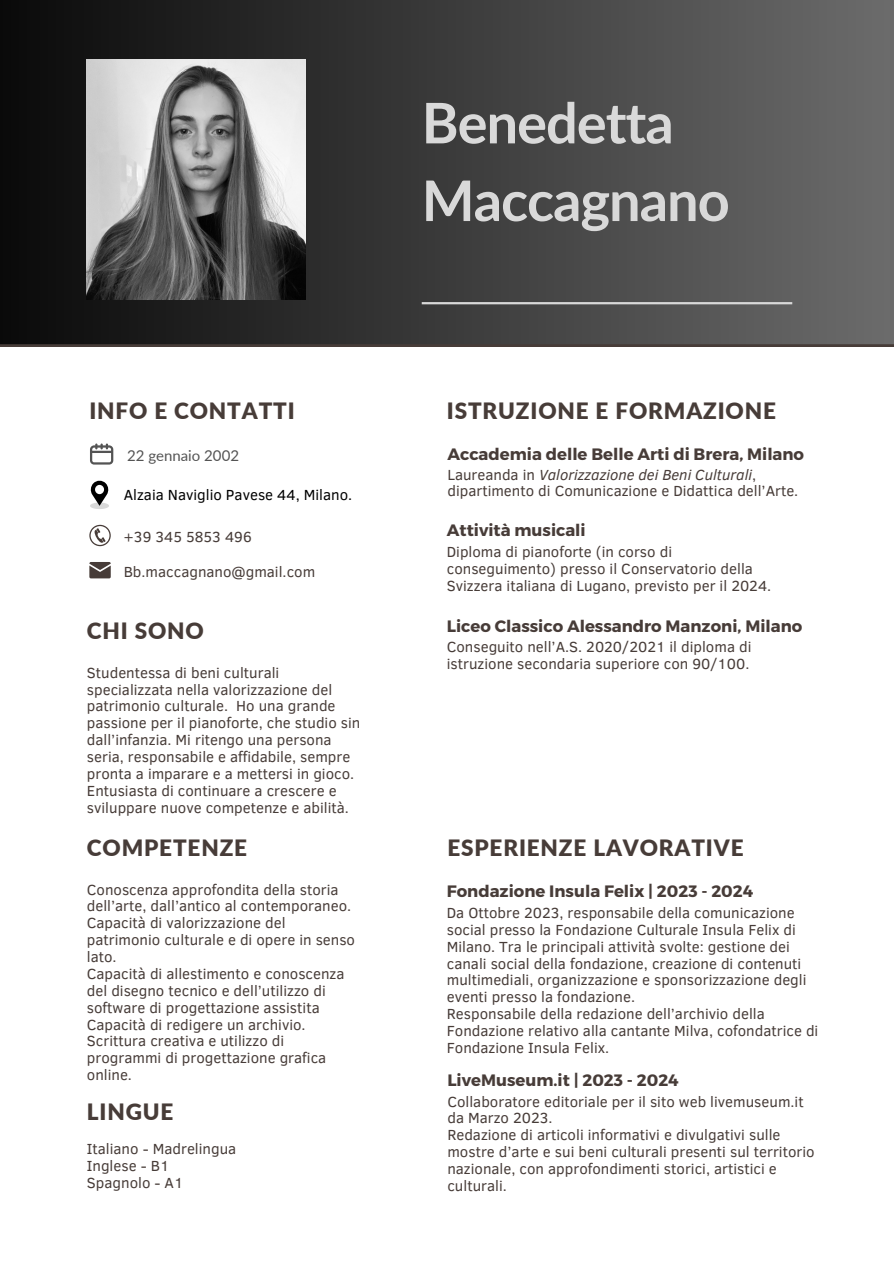
<style>
.page{position:relative;width:894px;height:1264px;background:#fff}
.page>*{position:absolute;margin:0;border:0;box-sizing:border-box;transform-origin:0 0}
.t1{font:700 55.95px "Lato";letter-spacing:-.02em;color:#d9d9d9}
.t2{font:900 22.5px "Lato";letter-spacing:.04em;color:#473c38}
.t3{font:700 16.5px "Montserrat";color:#473c38}
.t4{font:15px/16.8px "Clear Sans";color:#473c38}
.t5{font:15px "Clear Sans";color:#000}
.t6{font:15px "Lato";color:#545454}
.s1{font-style:italic}
</style>
<div class="page">
<svg style="left:0;top:0;width:893px;height:346px;background:#414141"></svg>
<hr style="left:421px;top:302px;width:371px;height:2px;background:#d9d9d9">
<svg style="left:89px;top:525px;width:22px;height:21px"></svg>
<svg style="left:89px;top:562px;width:22px;height:16px"></svg>
<svg style="left:90px;top:480px;width:19px;height:29px"></svg>
<svg style="left:90px;top:443px;width:23px;height:21px"></svg>
<img style="left:87px;top:60px;width:218px;height:240px">
<p class="t1" style="left:421px;top:88px;width:253px">Benedetta</p>
<p class="t1" style="left:421px;top:166px;width:309px">Maccagnano</p>
<p class="t2" style="left:89px;top:397px;width:207px">INFO E CONTATTI</p>
<p class="t6" style="left:127px;top:446px;width:113px">22 gennaio 2002</p>
<p class="t5" style="left:124px;top:483px;width:230px">Alzaia Naviglio Pavese 44, Milano.</p>
<p class="t4" style="left:123px;top:528px;width:130px">+39 345 5853 496</p>
<p class="t4" style="left:124px;top:562px;width:193px">Bb.maccagnano@gmail.com</p>
<p class="t2" style="left:87px;top:617px;width:118px">CHI SONO</p>
<p class="t4" style="left:87px;top:663px;width:275px">Studentessa di beni culturali specializzata nella valorizzazione del patrimonio culturale. Ho una grande passione per il pianoforte, che studio sin dall’infanzia. Mi ritengo una persona seria, responsabile e affidabile, sempre pronta a imparare e a mettersi in gioco.<br>Entusiasta di continuare a crescere e sviluppare nuove competenze e abilità.</p>
<p class="t2" style="left:87px;top:833px;width:162px">COMPETENZE</p>
<p class="t4" style="left:87px;top:880px;width:266px">Conoscenza approfondita della storia dell’arte, dall’antico al contemporaneo.</p>
<p class="t4" style="left:87px;top:913px;width:270px">Capacità di valorizzazione del patrimonio culturale e di opere in senso lato.</p>
<p class="t4" style="left:87px;top:964px;width:259px">Capacità di allestimento e conoscenza del disegno tecnico e dell’utilizzo di software di progettazione assistita</p>
<p class="t4" style="left:87px;top:1015px;width:220px">Capacità di redigere un archivio.</p>
<p class="t4" style="left:87px;top:1032px;width:241px">Scrittura creativa e utilizzo di programmi di progettazione grafica online.</p>
<p class="t2" style="left:87px;top:1097px;width:88px">LINGUE</p>
<p class="t4" style="left:87px;top:1139px;width:151px">Italiano - Madrelingua</p>
<p class="t4" style="left:87px;top:1156px;width:84px">Inglese - B1</p>
<p class="t4" style="left:87px;top:1173px;width:98px">Spagnolo - A1</p>
<p class="t2" style="left:446px;top:397px;width:330px">ISTRUZIONE E FORMAZIONE</p>
<p class="t3" style="left:447px;top:443px;width:358px">Accademia delle Belle Arti di Brera, Milano</p>
<p class="t4" style="left:447px;top:465px;width:352px">Laureanda in <span class="s1">Valorizzazione dei Beni Culturali</span>, dipartimento di Comunicazione e Didattica dell’Arte.</p>
<p class="t3" style="left:446px;top:519px;width:140px">Attività musicali</p>
<p class="t4" style="left:446px;top:542px;width:326px">Diploma di pianoforte (in corso di conseguimento) presso il Conservatorio della<br>Svizzera italiana di Lugano, previsto per il 2024.</p>
<p class="t3" style="left:446px;top:615px;width:357px">Liceo Classico Alessandro Manzoni, Milano</p>
<p class="t4" style="left:446px;top:638px;width:306px">Conseguito nell’A.S. 2020/2021 il diploma di istruzione secondaria superiore con 90/100.</p>
<p class="t2" style="left:447px;top:833px;width:297px">ESPERIENZE LAVORATIVE</p>
<p class="t3" style="left:446px;top:880px;width:308px">Fondazione Insula Felix | 2023 - 2024</p>
<p class="t4" style="left:446px;top:903px;width:361px">Da Ottobre 2023, responsabile della comunicazione social presso la Fondazione Culturale Insula Felix di Milano. Tra le principali attività svolte: gestione dei canali social della fondazione, creazione di contenuti multimediali, organizzazione e sponsorizzazione degli eventi presso la fondazione.</p>
<p class="t4" style="left:446px;top:1004px;width:373px">Responsabile della redazione dell’archivio della<br>Fondazione relativo alla cantante Milva, cofondatrice di<br>Fondazione Insula Felix.</p>
<p class="t3" style="left:447px;top:1068px;width:233px">LiveMuseum.it | 2023 - 2024</p>
<p class="t4" style="left:447px;top:1092px;width:358px">Collaboratore editoriale per il sito web livemuseum.it da Marzo 2023.</p>
<p class="t4" style="left:447px;top:1125px;width:369px">Redazione di articoli informativi e divulgativi sulle mostre d’arte e sui beni culturali presenti sul territorio nazionale, con approfondimenti storici, artistici e culturali.</p>
</div>
